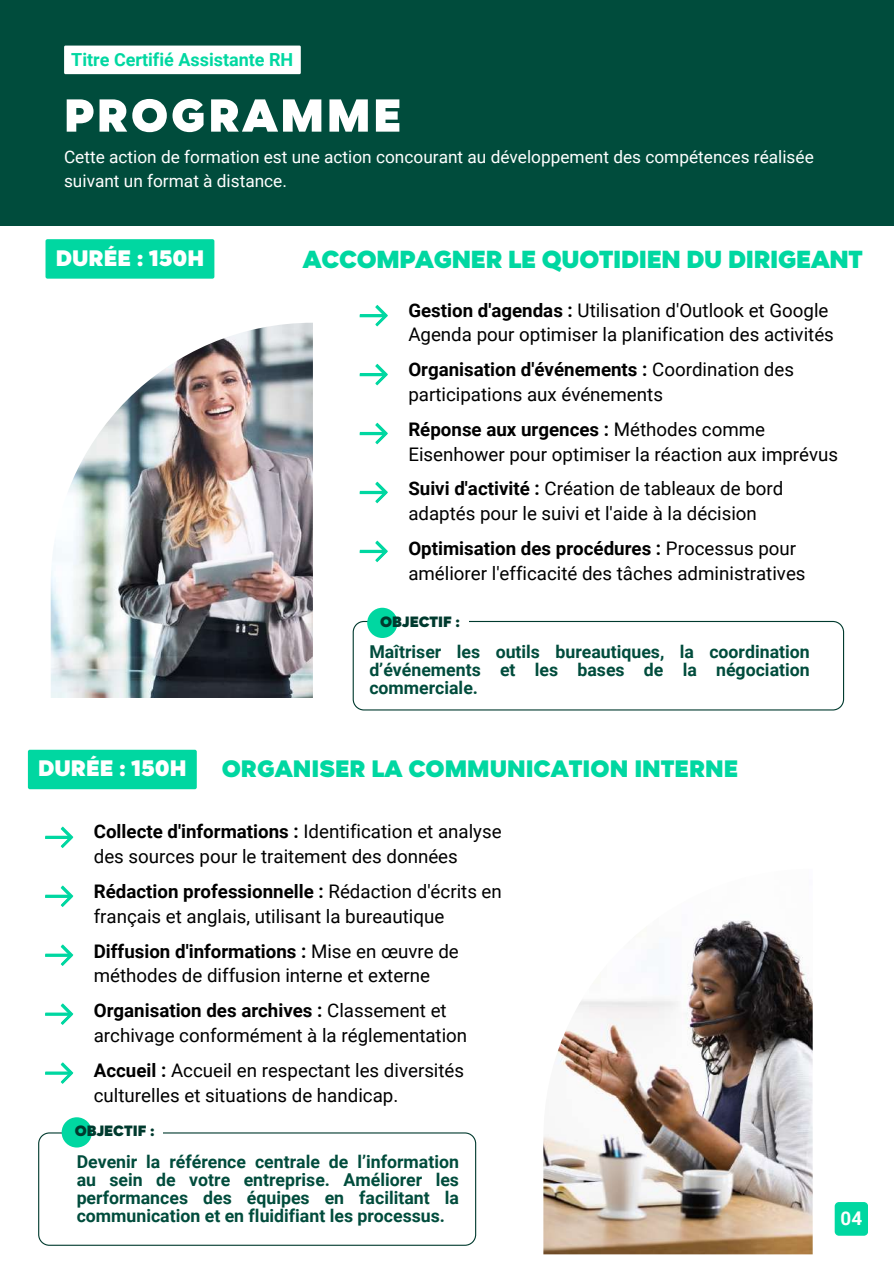
<style>
.page{position:relative;width:894px;height:1264px;background:#fff}
.page>*{position:absolute;margin:0;border:0;box-sizing:border-box;transform-origin:0 0}
.t1{font:900 52.5px "Magenos";letter-spacing:.055em;color:#fff}
.t2{font:900 28.05px "Magenos";letter-spacing:-.01em;color:#00d7a1}
.t3{font:900 27px "Magenos";color:#00d7a1}
.t4{font:900 25.5px "Magenos";color:#fff}
.t5{font:700 18.9px "Roboto";color:#fff}
.t6{font:18.75px/24.8px "Roboto";color:#000}
.t7{font:700 18px "Roboto";color:#00d7a1}
.t8{font:700 17.7px/18px "Roboto";color:#004c3c;text-align:justify}
.t9{font:17.25px/23.7px "Roboto";color:#fff}
.t10{font:900 16.95px "Magenos";color:#003a2e}
.s1{font-weight:700}
</style>
<div class="page">
<div style="left:0;top:0;width:893px;height:225px;background:#004c3c"></div>
<div style="left:834px;top:1201px;width:33px;height:34px;background:#00d7a1;border-radius:4px"></div>
<div style="left:64px;top:46px;width:237px;height:28px;background:#fff"></div>
<img style="left:51px;top:323px;width:262px;height:375px">
<img style="left:543px;top:920px;width:269px;height:334px">
<svg style="left:352px;top:621px;width:491px;height:89px"></svg>
<svg style="left:38px;top:1132px;width:438px;height:113px"></svg>
<div style="left:73px;top:1122px;width:90px;height:20px;background:#fff"></div>
<div style="left:62px;top:1117px;width:30px;height:30px;background:#00d7a1;border-radius:50%"></div>
<div style="left:378px;top:612px;width:90px;height:21px;background:#fff"></div>
<div style="left:367px;top:607px;width:30px;height:31px;background:#00d7a1;border-radius:50%"></div>
<svg style="left:359px;top:305px;width:29px;height:21px"></svg>
<svg style="left:359px;top:364px;width:29px;height:21px"></svg>
<svg style="left:359px;top:423px;width:29px;height:21px"></svg>
<svg style="left:359px;top:481px;width:29px;height:22px"></svg>
<svg style="left:359px;top:540px;width:29px;height:22px"></svg>
<svg style="left:45px;top:826px;width:28px;height:22px"></svg>
<svg style="left:45px;top:885px;width:28px;height:22px"></svg>
<svg style="left:45px;top:944px;width:28px;height:22px"></svg>
<svg style="left:45px;top:1003px;width:28px;height:21px"></svg>
<svg style="left:45px;top:1062px;width:28px;height:21px"></svg>
<div style="left:45px;top:239px;width:169px;height:40px;background:#00d7a1;border-radius:2px"></div>
<div style="left:28px;top:749px;width:169px;height:40px;background:#00d7a1;border-radius:2px"></div>
<p class="t7" style="left:71px;top:49px;width:223px">Titre Certifié Assistante RH</p>
<h1 class="t1" style="left:64px;top:88px;width:339px">PROGRAMME</h1>
<p class="t9" style="left:64px;top:145px;width:751px">Cette action de formation est une action concourant au développement des compétences réalisée suivant un format à distance.</p>
<h3 class="t4" style="left:56px;top:244px;width:150px">DURÉE : 150H</h3>
<h2 class="t2" style="left:303px;top:244px;width:561px">ACCOMPAGNER LE QUOTIDIEN DU DIRIGEANT</h2>
<p class="t6" style="left:408px;top:298px;width:427px"><span class="s1">Gestion d'agendas :</span> Utilisation d'Outlook et Google<br>Agenda pour optimiser la planification des activités</p>
<p class="t6" style="left:408px;top:357px;width:387px"><span class="s1">Organisation d'événements :</span> Coordination des participations aux événements</p>
<p class="t6" style="left:408px;top:417px;width:431px"><span class="s1">Réponse aux urgences :</span> Méthodes comme<br>Eisenhower pour optimiser la réaction aux imprévus</p>
<p class="t6" style="left:408px;top:476px;width:376px"><span class="s1">Suivi d'activité :</span> Création de tableaux de bord adaptés pour le suivi et l'aide à la décision</p>
<p class="t6" style="left:408px;top:536px;width:398px"><span class="s1">Optimisation des procédures :</span> Processus pour améliorer l'efficacité des tâches administratives</p>
<p class="t10" style="left:380px;top:612px;width:81px">OBJECTIF :</p>
<p class="t8" style="left:369px;top:643px;width:442px">Maîtriser les outils bureautiques, la coordination d’événements et les bases de la négociation commerciale.</p>
<h3 class="t4" style="left:38px;top:754px;width:150px">DURÉE : 150H</h3>
<h3 class="t3" style="left:222px;top:754px;width:518px">ORGANISER LA COMMUNICATION INTERNE</h3>
<p class="t6" style="left:94px;top:819px;width:409px"><span class="s1">Collecte d'informations :</span> Identification et analyse des sources pour le traitement des données</p>
<p class="t6" style="left:94px;top:879px;width:409px"><span class="s1">Rédaction professionnelle :</span> Rédaction d'écrits en français et anglais, utilisant la bureautique</p>
<p class="t6" style="left:94px;top:938px;width:366px"><span class="s1">Diffusion d'informations :</span> Mise en œuvre de méthodes de diffusion interne et externe</p>
<p class="t6" style="left:94px;top:998px;width:375px"><span class="s1">Organisation des archives :</span> Classement et archivage conformément à la réglementation</p>
<p class="t6" style="left:94px;top:1058px;width:372px"><span class="s1">Accueil :</span> Accueil en respectant les diversités culturelles et situations de handicap.</p>
<p class="t10" style="left:75px;top:1122px;width:81px">OBJECTIF :</p>
<p class="t8" style="left:77px;top:1152px;width:384px">Devenir la référence centrale de l’information au sein de votre entreprise. Améliorer les performances des équipes en facilitant la communication et en fluidifiant les processus.</p>
<p class="t5" style="left:840px;top:1207px;width:23px">04</p>
</div>
